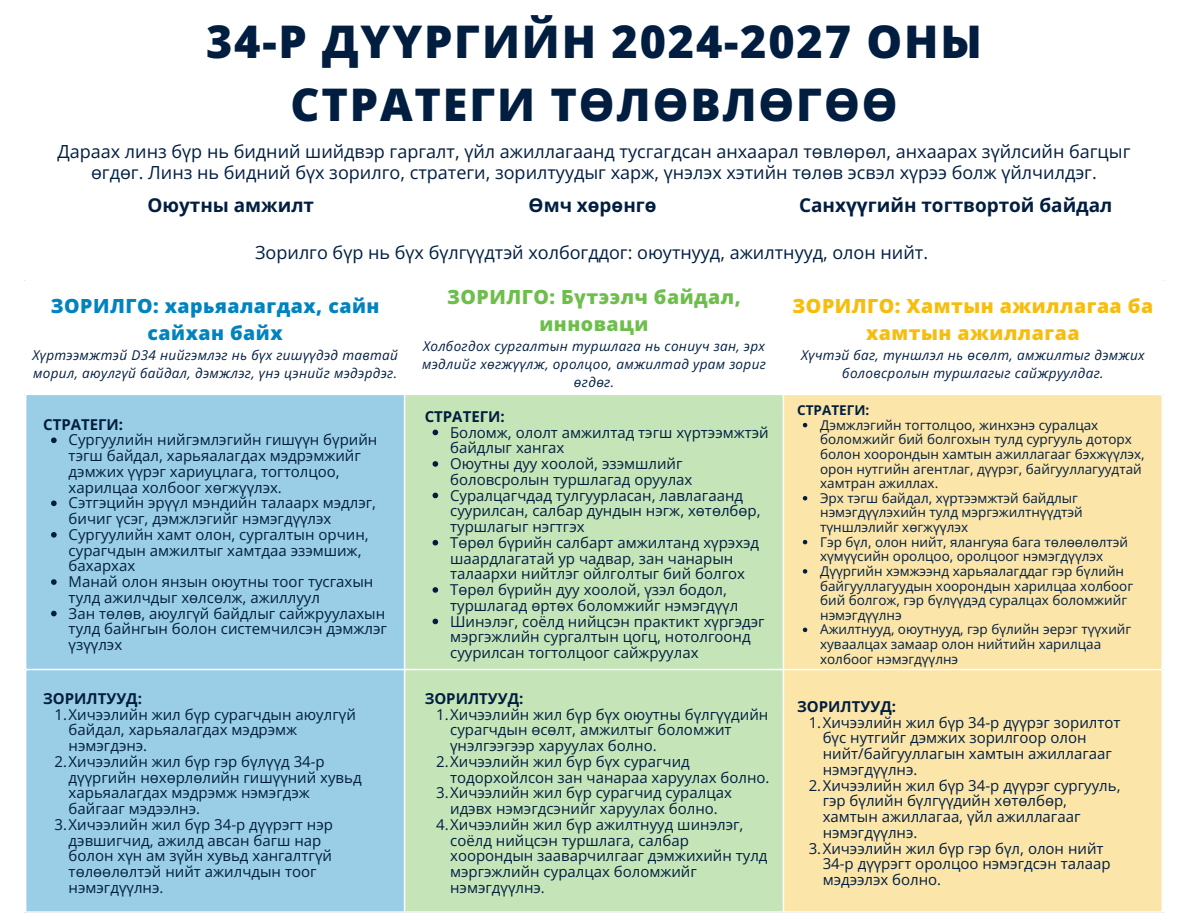
<style>
.page{position:relative;width:1188px;height:918px;background:#fff}
.page>*{position:absolute;margin:0;border:0;box-sizing:border-box;transform-origin:0 0}
.t1{font:800 45px/63px "Open Sans";letter-spacing:.04em;color:#011e41;text-align:center}
.t2{font:800 19.5px/27px "Open Sans";letter-spacing:.025em;color:#f7bd0d;text-align:center}
.t3{font:800 19.5px/27px "Open Sans";letter-spacing:.025em;color:#0083bf;text-align:center}
.t4{font:800 19.5px/27px "Open Sans";letter-spacing:.025em;color:#6ebe4c;text-align:center}
.t5{font:700 18.9px "Open Sans";color:#011e41}
.t6{font:18px/21.3px "Open Sans";color:#011e41;text-align:center}
.t7{font:15px/15.8px "Open Sans";color:#011e41}
.t8{font:700 15px "Open Sans";color:#011e41}
.t9{font:13.5px/14.7px "Open Sans";color:#011e41}
.t10{font:italic 13.5px/18px "Open Sans";letter-spacing:.025em;color:#011e41;text-align:center}
.t11{font:700 13.5px "Open Sans";color:#011e41}
</style>
<div class="page">
<div style="left:26px;top:395px;width:378px;height:516px;background:#9acde6"></div>
<div style="left:405px;top:395px;width:378px;height:516px;background:#c5e5b9"></div>
<div style="left:784px;top:395px;width:378px;height:516px;background:#fce5a8"></div>
<hr style="left:25px;top:669px;width:1138px;height:1px;background:#fff">
<svg style="left:51px;top:438px;width:6px;height:5px"></svg>
<svg style="left:51px;top:501px;width:6px;height:5px"></svg>
<svg style="left:51px;top:532px;width:6px;height:6px"></svg>
<svg style="left:51px;top:579px;width:6px;height:6px"></svg>
<svg style="left:51px;top:611px;width:6px;height:5px"></svg>
<svg style="left:433px;top:430px;width:5px;height:5px"></svg>
<svg style="left:433px;top:461px;width:5px;height:6px"></svg>
<svg style="left:433px;top:493px;width:5px;height:5px"></svg>
<svg style="left:433px;top:540px;width:5px;height:6px"></svg>
<svg style="left:433px;top:587px;width:5px;height:6px"></svg>
<svg style="left:433px;top:619px;width:5px;height:5px"></svg>
<svg style="left:803px;top:423px;width:4px;height:4px"></svg>
<svg style="left:803px;top:496px;width:4px;height:5px"></svg>
<svg style="left:803px;top:540px;width:4px;height:4px"></svg>
<svg style="left:803px;top:569px;width:4px;height:5px"></svg>
<svg style="left:803px;top:628px;width:4px;height:4px"></svg>
<p class="t1" style="left:206px;top:9px;width:777px">34-Р ДҮҮРГИЙН 2024-2027 ОНЫ<br>СТРАТЕГИ ТӨЛӨВЛӨГӨӨ</p>
<p class="t6" style="left:57px;top:140px;width:1075px">Дараах линз бүр нь бидний шийдвэр гаргалт, үйл ажиллагаанд тусгагдсан анхаарал төвлөрөл, анхаарах зүйлсийн багцыг өгдөг. Линз нь бидний бүх зорилго, стратеги, зорилтуудыг харж, үнэлэх хэтийн төлөв эсвэл хүрээ болж үйлчилдэг.</p>
<p class="t5" style="left:147px;top:192px;width:168px">Оюутны амжилт</p>
<p class="t5" style="left:529px;top:192px;width:129px">Өмч хөрөнгө</p>
<p class="t5" style="left:799px;top:192px;width:315px">Санхүүгийн тогтвортой байдал</p>
<p class="t6" style="left:255px;top:241px;width:674px">Зорилго бүр нь бүх бүлгүүдтэй холбогддог: оюутнууд, ажилтнууд, олон нийт.</p>
<h1 class="t3" style="left:51px;top:292px;width:330px">ЗОРИЛГО: харьяалагдах, сайн сайхан байх</h1>
<h2 class="t10" style="left:32px;top:346px;width:367px;text-align:left">Хүртээмжтэй D34 нийгэмлэг нь бүх гишүүдэд тавтай морил, аюулгүй байдал, дэмжлэг, үнэ цэнийг мэдэрдэг.</h2>
<h3 class="t8" style="left:43px;top:414px;width:82px">СТРАТЕГИ:</h3>
<p class="t7" style="left:69px;top:432px;width:310px">Сургуулийн нийгэмлэгийн гишүүн бүрийн тэгш байдал, харьяалагдах мэдрэмжийг дэмжих үүрэг хариуцлага, тогтолцоо, харилцаа холбоог хөгжүүлэх.</p>
<p class="t7" style="left:69px;top:495px;width:309px">Сэтгэцийн эрүүл мэндийн талаарх мэдлэг, бичиг үсэг, дэмжлэгийг нэмэгдүүлэх</p>
<p class="t7" style="left:69px;top:526px;width:302px">Сургуулийн хамт олон, сургалтын орчин, сурагчдын амжилтыг хамтдаа эзэмшиж, бахархах</p>
<p class="t7" style="left:69px;top:573px;width:306px">Манай олон янзын оюутны тоог тусгахын тулд ажилчдыг хөлсөлж, ажиллуул</p>
<p class="t7" style="left:69px;top:605px;width:320px;text-align:justify">Зан төлөв, аюулгүй байдлыг сайжруулахын тулд байнгын болон системчилсэн дэмжлэг үзүүлэх</p>
<p class="t8" style="left:43px;top:688px;width:100px">ЗОРИЛТУУД:</p>
<p class="t7" style="left:55px;top:706px;width:303px">1.Хичээлийн жил бүр сурагчдын аюулгүй</p>
<p class="t7" style="left:69px;top:722px;width:230px">байдал, харьяалагдах мэдрэмж</p>
<p class="t7" style="left:69px;top:737px;width:80px">нэмэгдэнэ.</p>
<p class="t7" style="left:55px;top:753px;width:272px">2.Хичээлийн жил бүр гэр бүлүүд 34-р</p>
<p class="t7" style="left:69px;top:769px;width:295px">дүүргийн нөхөрлөлийн гишүүний хувьд</p>
<p class="t7" style="left:69px;top:785px;width:243px">харьяалагдах мэдрэмж нэмэгдэж</p>
<p class="t7" style="left:69px;top:800px;width:133px">байгааг мэдээлнэ.</p>
<p class="t7" style="left:55px;top:816px;width:280px">3.Хичээлийн жил бүр 34-р дүүрэгт нэр</p>
<p class="t7" style="left:69px;top:832px;width:254px">дэвшигчид, ажилд авсан багш нар</p>
<p class="t7" style="left:69px;top:848px;width:265px">болон хүн ам зүйн хувьд хангалтгүй</p>
<p class="t7" style="left:69px;top:863px;width:249px">төлөөлөлтэй нийт ажилчдын тоог</p>
<p class="t7" style="left:69px;top:879px;width:96px">нэмэгдүүлнэ.</p>
<h2 class="t4" style="left:447px;top:283px;width:295px">ЗОРИЛГО: Бүтээлч байдал, инноваци</h2>
<p class="t10" style="left:422px;top:337px;width:345px">Холбогдох сургалтын туршлага нь сониуч зан, эрх мэдлийг хөгжүүлж, оролцоо, амжилтад урам зориг өгдөг.</p>
<h3 class="t8" style="left:425px;top:406px;width:82px">СТРАТЕГИ:</h3>
<p class="t7" style="left:450px;top:424px;width:320px">Боломж, ололт амжилтад тэгш хүртээмжтэй байдлыг хангах</p>
<p class="t7" style="left:450px;top:455px;width:244px">Оюутны дуу хоолой, эзэмшлийг боловсролын туршлагад оруулах</p>
<p class="t7" style="left:450px;top:487px;width:312px">Суралцагчдад тулгуурласан, лавлагаанд суурилсан, салбар дундын нэгж, хөтөлбөр, туршлагыг нэгтгэх</p>
<p class="t7" style="left:450px;top:534px;width:311px">Төрөл бүрийн салбарт амжилтанд хүрэхэд шаардлагатай ур чадвар, зан чанарын талаархи нийтлэг ойлголтыг бий болгох</p>
<p class="t7" style="left:450px;top:581px;width:290px">Төрөл бүрийн дуу хоолой, үзэл бодол, туршлагад өртөх боломжийг нэмэгдүүл</p>
<p class="t7" style="left:450px;top:613px;width:316px">Шинэлэг, соёлд нийцсэн практикт хүргэдэг мэргэжлийн сургалтын цогц, нотолгоонд суурилсан тогтолцоог сайжруулах</p>
<p class="t8" style="left:425px;top:688px;width:100px">ЗОРИЛТУУД:</p>
<p class="t7" style="left:436px;top:706px;width:334px">1.Хичээлийн жил бүр бүх оюутны бүлгүүдийн</p>
<p class="t7" style="left:450px;top:722px;width:283px">сурагчдын өсөлт, амжилтыг боломжит</p>
<p class="t7" style="left:450px;top:737px;width:208px">үнэлгээгээр харуулах болно.</p>
<p class="t7" style="left:436px;top:753px;width:255px">2.Хичээлийн жил бүр бүх сурагчид</p>
<p class="t7" style="left:450px;top:769px;width:321px">тодорхойлсон зан чанараа харуулах болно.</p>
<p class="t7" style="left:436px;top:785px;width:297px">3.Хичээлийн жил бүр сурагчид суралцах</p>
<p class="t7" style="left:450px;top:800px;width:269px">идэвх нэмэгдсэнийг харуулах болно.</p>
<p class="t7" style="left:436px;top:816px;width:309px">4.Хичээлийн жил бүр ажилтнууд шинэлэг,</p>
<p class="t7" style="left:450px;top:832px;width:240px">соёлд нийцсэн туршлага, салбар</p>
<p class="t7" style="left:450px;top:848px;width:319px">хоорондын зааварчилгааг дэмжихийн тулд</p>
<p class="t7" style="left:450px;top:863px;width:248px">мэргэжлийн суралцах боломжийг</p>
<p class="t7" style="left:450px;top:879px;width:96px">нэмэгдүүлнэ.</p>
<p class="t2" style="left:792px;top:292px;width:362px">ЗОРИЛГО: Хамтын ажиллагаа ба хамтын ажиллагаа</p>
<p class="t10" style="left:801px;top:346px;width:345px">Хүчтэй баг, түншлэл нь өсөлт, амжилтыг дэмжих боловсролын туршлагыг сайжруулдаг.</p>
<h3 class="t11" style="left:797px;top:401px;width:74px">СТРАТЕГИ:</h3>
<p class="t9" style="left:820px;top:417px;width:326px">Дэмжлэгийн тогтолцоо, жинхэнэ суралцах боломжийг бий болгохын тулд сургууль доторх болон хоорондын хамтын ажиллагааг бэхжүүлэх, орон нутгийн агентлаг, дүүрэг, байгууллагуудтай хамтран ажиллах.</p>
<p class="t9" style="left:820px;top:490px;width:264px">Эрх тэгш байдал, хүртээмжтэй байдлыг нэмэгдүүлэхийн тулд мэргэжилтнүүдтэй түншлэлийг хөгжүүлэх</p>
<p class="t9" style="left:820px;top:534px;width:309px">Гэр бүл, олон нийт, ялангуяа бага төлөөлөлтэй хүмүүсийн оролцоо, оролцоог нэмэгдүүлэх</p>
<p class="t9" style="left:820px;top:563px;width:315px">Дүүргийн хэмжээнд харьяалагддаг гэр бүлийн байгууллагуудын хоорондын харилцаа холбоог бий болгож, гэр бүлүүдэд суралцах боломжийг нэмэгдүүлнэ</p>
<p class="t9" style="left:820px;top:622px;width:313px">Ажилтнууд, оюутнууд, гэр бүлийн эерэг түүхийг хуваалцах замаар олон нийтийн харилцаа холбоог нэмэгдүүлнэ</p>
<p class="t8" style="left:797px;top:696px;width:100px">ЗОРИЛТУУД:</p>
<p class="t7" style="left:809px;top:714px;width:313px">1.Хичээлийн жил бүр 34-р дүүрэг зорилтот</p>
<p class="t7" style="left:823px;top:730px;width:265px">бүс нутгийг дэмжих зорилгоор олон</p>
<p class="t7" style="left:823px;top:745px;width:291px">нийт/байгууллагын хамтын ажиллагааг</p>
<p class="t7" style="left:823px;top:761px;width:96px">нэмэгдүүлнэ.</p>
<p class="t7" style="left:809px;top:777px;width:313px">2.Хичээлийн жил бүр 34-р дүүрэг сургууль,</p>
<p class="t7" style="left:823px;top:793px;width:246px">гэр бүлийн бүлгүүдийн хөтөлбөр,</p>
<p class="t7" style="left:823px;top:808px;width:259px">хамтын ажиллагаа, үйл ажиллагааг</p>
<p class="t7" style="left:823px;top:824px;width:96px">нэмэгдүүлнэ.</p>
<p class="t7" style="left:809px;top:840px;width:296px">3.Хичээлийн жил бүр гэр бүл, олон нийт</p>
<p class="t7" style="left:823px;top:856px;width:289px">34-р дүүрэгт оролцоо нэмэгдсэн талаар</p>
<p class="t7" style="left:823px;top:871px;width:120px">мэдээлэх болно.</p>
</div>
